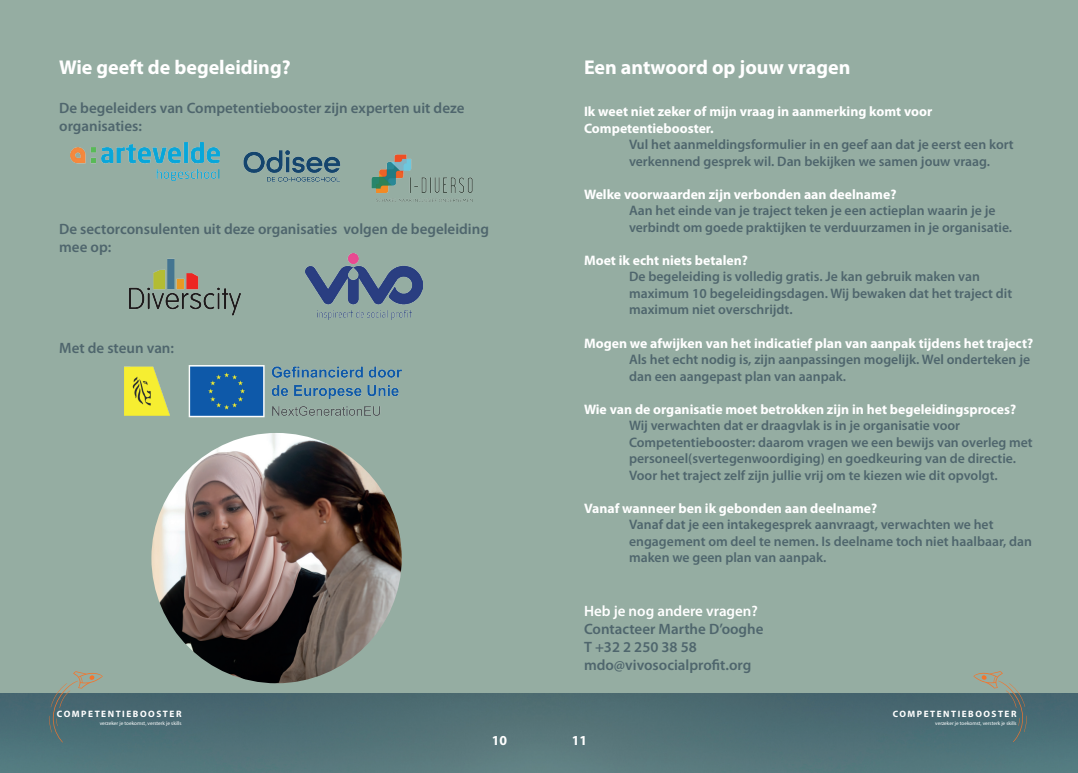
<style>
.page{position:relative;width:1078px;height:773px;background:#fff}
.page>*{position:absolute;margin:0;border:0;box-sizing:border-box;transform-origin:0 0}
.t1{font:700 20px "Myriad Pro";color:#fff}
.t2{font:600 15px/18px "Myriad Pro";color:#4f666d}
.t3{font:600 15px "Myriad Pro";color:#fff}
.t4{font:600 13.75px/16.5px "Myriad Pro";color:#4f666d}
.t5{font:700 13.75px/16.5px "Myriad Pro";color:#fff}
.t6{font:700 9.25px "Myriad Pro";letter-spacing:.165em;color:#fff}
.t7{font:5.25px "Myriad Pro";color:#fff}
</style>
<div class="page">
<div style="left:0;top:0;width:1077px;height:772px;background:#95ada2"></div>
<img style="left:151px;top:433px;width:250px;height:250px;border-radius:125px">
<img style="left:71px;top:143px;width:149px;height:37px">
<img style="left:243px;top:150px;width:97px;height:32px">
<img style="left:371px;top:154px;width:102px;height:48px">
<img style="left:129px;top:258px;width:112px;height:58px">
<img style="left:306px;top:254px;width:116px;height:66px">
<svg style="left:49px;top:671px;width:54px;height:71px"></svg>
<img style="left:124px;top:365px;width:277px;height:53px">
<div style="left:539px;top:693px;width:538px;height:79px;background:linear-gradient(to right,#567377,#4a6f77)"></div>
<svg style="left:973px;top:671px;width:53px;height:71px"></svg>
<h1 class="t1" style="left:59px;top:54px;width:233px">Wie geeft de begeleiding?</h1>
<h1 class="t1" style="left:584px;top:54px;width:268px">Een antwoord op jouw vragen</h1>
<p class="t2" style="left:59px;top:99px;width:406px">De begeleiders van Competentiebooster zijn experten uit deze organisaties:</p>
<p class="t5" style="left:584px;top:103px;width:349px">Ik weet niet zeker of mijn vraag in aanmerking komt voor<br>Competentiebooster.</p>
<p class="t4" style="left:629px;top:136px;width:386px">Vul het aanmeldingsformulier in en geef aan dat je eerst een kort verkennend gesprek wil. Dan bekijken we samen jouw vraag.</p>
<p class="t5" style="left:584px;top:185px;width:314px">Welke voorwaarden zijn verbonden aan deelname?</p>
<p class="t4" style="left:629px;top:202px;width:384px">Aan het einde van je traject teken je een actieplan waarin je je verbindt om goede praktijken te verduurzamen in je organisatie.</p>
<p class="t5" style="left:584px;top:251px;width:165px">Moet ik echt niets betalen?</p>
<p class="t4" style="left:629px;top:268px;width:384px">De begeleiding is volledig gratis. Je kan gebruik maken van maximum 10 begeleidingsdagen. Wij bewaken dat het traject dit maximum niet overschrijdt.</p>
<p class="t5" style="left:584px;top:334px;width:450px">Mogen we afwijken van het indicatief plan van aanpak tijdens het traject?</p>
<p class="t4" style="left:629px;top:351px;width:402px">Als het echt nodig is, zijn aanpassingen mogelijk. Wel onderteken je dan een aangepast plan van aanpak.</p>
<p class="t5" style="left:584px;top:400px;width:433px">Wie van de organisatie moet betrokken zijn in het begeleidingsproces?</p>
<p class="t4" style="left:629px;top:417px;width:405px">Wij verwachten dat er draagvlak is in je organisatie voor Competentiebooster: daarom vragen we een bewijs van overleg met personeel(svertegenwoordiging) en goedkeuring van de directie.<br>Voor het traject zelf zijn jullie vrij om te kiezen wie dit opvolgt.</p>
<p class="t5" style="left:584px;top:499px;width:295px">Vanaf wanneer ben ik gebonden aan deelname?</p>
<p class="t4" style="left:629px;top:516px;width:404px">Vanaf dat je een intakegesprek aanvraagt, verwachten we het engagement om deel te nemen. Is deelname toch niet haalbaar, dan maken we geen plan van aanpak.</p>
<p class="t2" style="left:59px;top:219px;width:431px">De sectorconsulenten uit deze organisaties volgen de begeleiding mee op:</p>
<p class="t2" style="left:59px;top:338px;width:116px">Met de steun van:</p>
<p class="t6" style="left:57px;top:707px;width:126px">COMPETENTIEBOOSTER</p>
<p class="t7" style="left:100px;top:720px;width:83px">verzeker je toekomst, versterk je skills</p>
<p class="t3" style="left:584px;top:601px;width:175px">Heb je nog andere vragen?</p>
<p class="t2" style="left:584px;top:619px;width:181px">Contacteer Marthe D’ooghe<br>T +32 2 250 38 58 mdo@vivosocialprofit.org</p>
<p class="t5" style="left:492px;top:731px;width:17px">10</p>
<p class="t5" style="left:571px;top:731px;width:17px">11</p>
<p class="t6" style="left:892px;top:707px;width:125px">COMPETENTIEBOOSTER</p>
<p class="t7" style="left:935px;top:719px;width:83px">verzeker je toekomst, versterk je skills</p>
</div>
